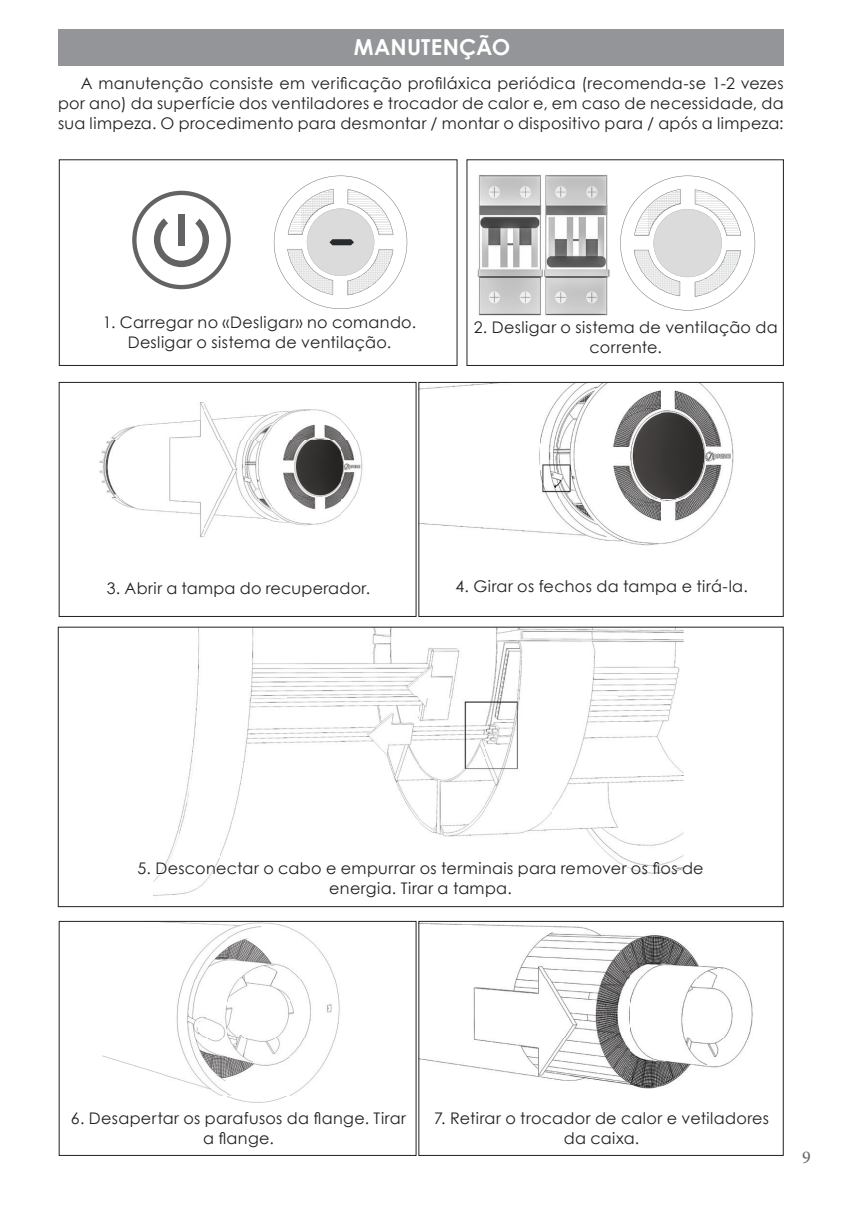
<style>
.page{position:relative;width:851px;height:1214px;background:#fff}
.page>*{position:absolute;margin:0;border:0;box-sizing:border-box;transform-origin:0 0}
.t1{font:700 22px "Century Gothic";letter-spacing:.005em;color:#fff}
.t2{font:18px "Minion Pro";color:#636366}
.t3{font:16px/20px "Century Gothic";letter-spacing:.02em;color:#231f20;text-align:center}
</style>
<div class="page">
<div style="left:58px;top:29px;width:725px;height:36px;background:#939598"></div>
<img style="left:99px;top:402px;width:264px;height:135px">
<div style="left:59px;top:382px;width:357px;height:234px;border:1px solid #231f20"></div>
<img style="left:102px;top:923px;width:238px;height:180px">
<div style="left:59px;top:921px;width:357px;height:234px;border:1px solid #231f20"></div>
<img style="left:420px;top:384px;width:314px;height:162px">
<div style="left:418px;top:382px;width:365px;height:234px;border:1px solid #231f20"></div>
<img style="left:420px;top:923px;width:333px;height:166px">
<div style="left:418px;top:921px;width:365px;height:234px;border:1px solid #231f20"></div>
<img style="left:153px;top:629px;width:530px;height:267px">
<svg style="left:132px;top:191px;width:99px;height:98px"></svg>
<svg style="left:274px;top:175px;width:133px;height:134px"></svg>
<svg style="left:620px;top:175px;width:135px;height:135px"></svg>
<img style="left:477px;top:174px;width:132px;height:142px">
<h1 class="t1" style="left:354px;top:30px;width:158px">MANUTENÇÃO</h1>
<p class="t3" style="left:58px;top:72px;width:727px;text-align:justify;text-indent:23px">A manutenção consiste em verificação profiláxica periódica (recomenda-se 1-2 vezes por ano) da superfície dos ventiladores e trocador de calor e, em caso de necessidade, da sua limpeza. O procedimento para desmontar / montar o dispositivo para / após a limpeza:</p>
<p class="t3" style="left:103px;top:312px;width:314px">1. Carregar no «Desligar» no comando.<br>Desligar o sistema de ventilação.</p>
<p class="t3" style="left:474px;top:317px;width:305px">2. Desligar o sistema de ventilação da corrente.</p>
<p class="t3" style="left:107px;top:578px;width:265px">3. Abrir a tampa do recuperador.</p>
<p class="t3" style="left:455px;top:576px;width:294px">4. Girar os fechos da tampa e tirá-la.</p>
<p class="t3" style="left:137px;top:858px;width:567px">5. Desconectar o cabo e empurrar os terminais para remover os fios de energia. Tirar a tampa.</p>
<p class="t3" style="left:71px;top:1107px;width:336px">6. Desapertar os parafusos da flange. Tirar a flange.</p>
<p class="t3" style="left:434px;top:1107px;width:336px">7. Retirar o trocador de calor e vetiladores da caixa.</p>
<p class="t2" style="left:802px;top:1144px;width:10px">9</p>
</div>
